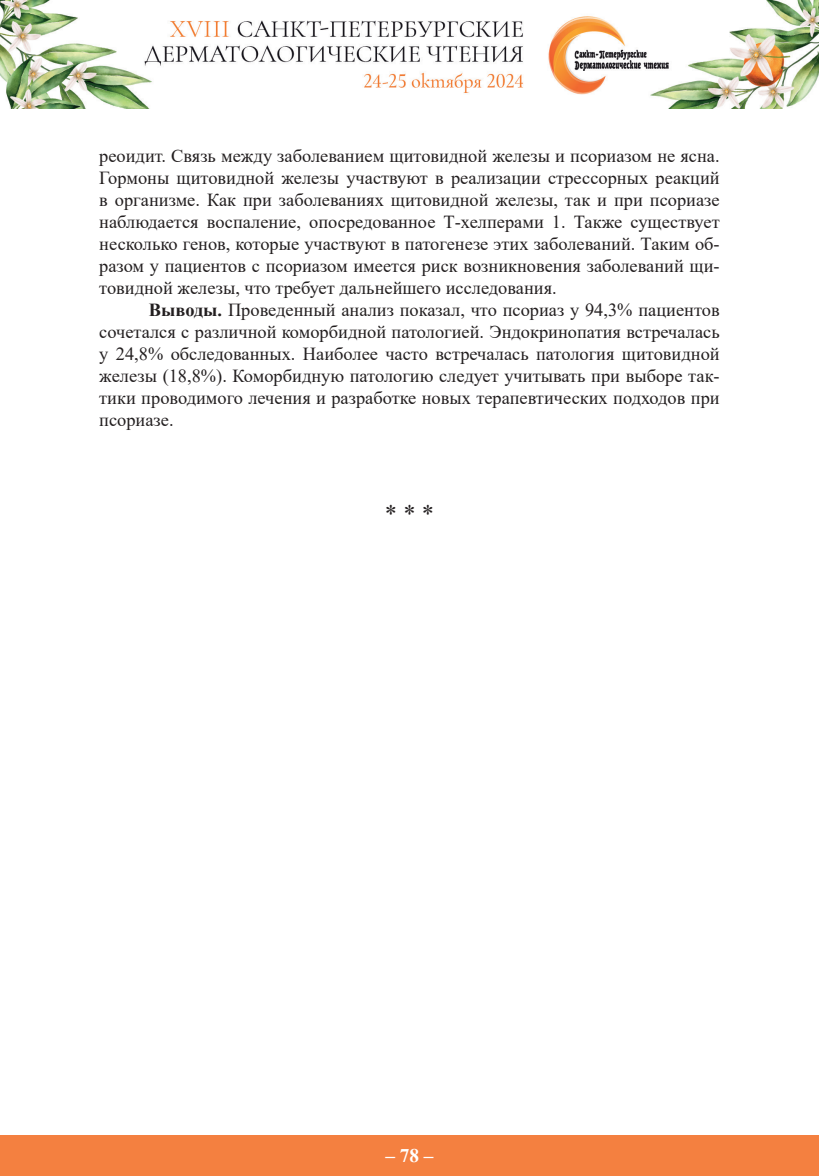
<style>
.page{position:relative;width:819px;height:1176px;background:#fff}
.page>*{position:absolute;margin:0;border:0;box-sizing:border-box;transform-origin:0 0}
.t1{font:24.5px "Times New Roman";color:#231f20}
.t2{font:700 19.25px "Times New Roman";color:#fff}
.t3{font:18.38px/22.1px "Times New Roman";color:#231f20;text-align:justify}
.s1{font-weight:700}
</style>
<div class="page">
<div style="left:0;top:1135px;width:819px;height:41px;background:#f48040"></div>
<img style="left:0;top:0;width:819px;height:108px">
<p class="t3" style="left:99px;top:144px;width:622px">реоидит. Связь между заболеванием щитовидной железы и псориазом не ясна.<br>Гормоны щитовидной железы участвуют в реализации стрессорных реакций в организме. Как при заболеваниях щитовидной железы, так и при псориазе наблюдается воспаление, опосредованное Т-хелперами 1. Также существует несколько генов, которые участвуют в патогенезе этих заболеваний. Таким об&shy;разом у пациентов с псориазом имеется риск возникновения заболеваний щи&shy;товидной железы, что требует дальнейшего исследования.</p>
<p class="t3" style="left:99px;top:298px;width:622px;text-indent:50px"><span class="s1">Выводы.</span> Проведенный анализ показал, что псориаз у 94,3% пациентов сочетался с различной коморбидной патологией. Эндокринопатия встречалась у 24,8% обследованных. Наиболее часто встречалась патология щитовидной железы (18,8%). Коморбидную патологию следует учитывать при выборе так&shy;тики проводимого лечения и разработке новых терапевтических подходов при псориазе.</p>
<h1 class="t1" style="left:385px;top:496px;width:50px">* * *</h1>
<p class="t2" style="left:385px;top:1142px;width:50px">– 78 –</p>
</div>
